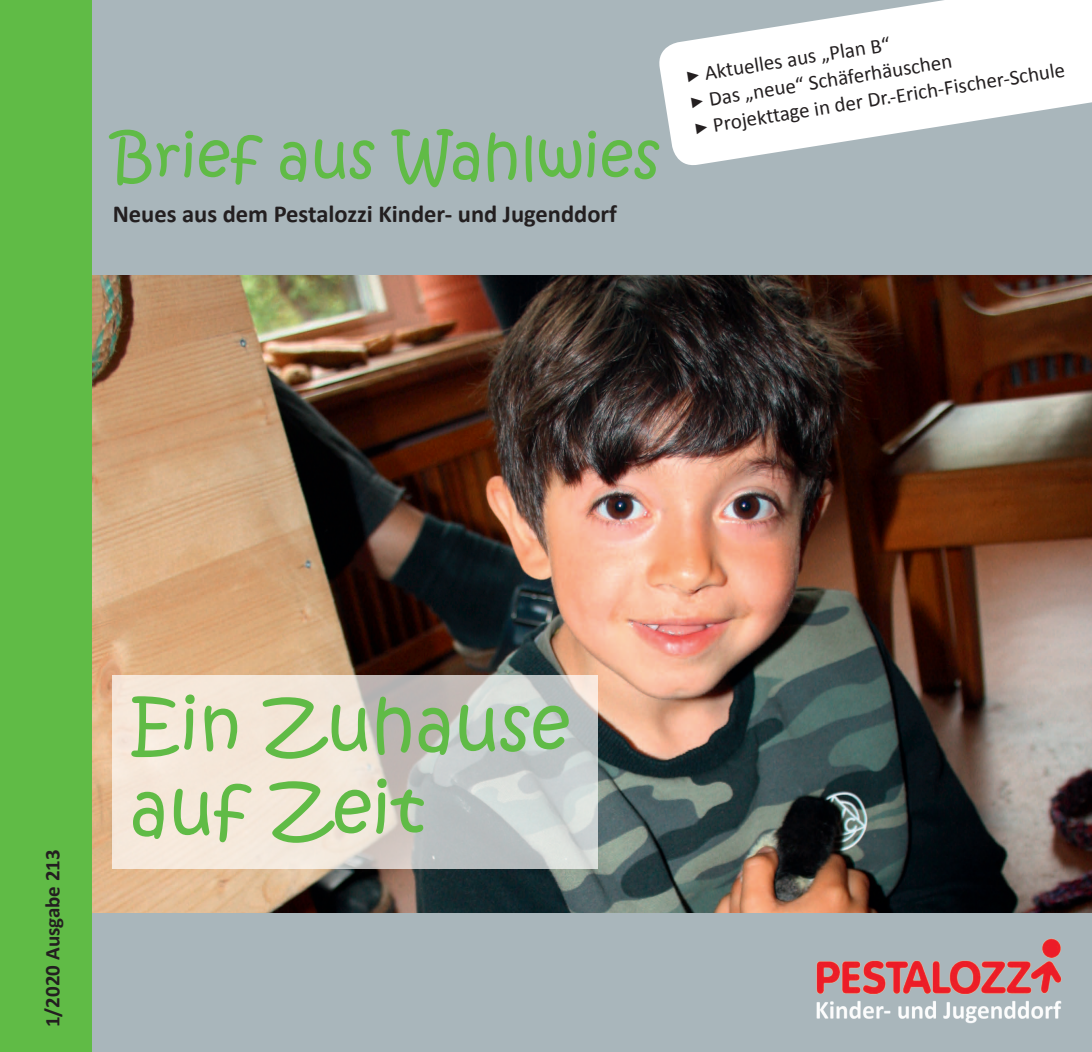
<style>
.page{position:relative;width:1092px;height:1052px;background:#fff}
.page>*{position:absolute;margin:0;border:0;box-sizing:border-box;transform-origin:0 0}
.t1{font:70px/84px "Kristen ITC";color:#60bb46}
.t2{font:59.5px "Kristen ITC";color:#60bb46}
.t3{font:700 24.5px "Calibri";color:#231f20}
.t4{font:21px/26.2px "Calibri";color:#231f20}
.t5{font:700 21px "Calibri";color:#231f20}
.s1{font-family:"Minion Pro";font-size:22.75px}
</style>
<div class="page">
<div style="left:1px;top:0;width:1090px;height:1052px;background:#a9b6bb"></div>
<img style="left:92px;top:275px;width:999px;height:638px">
<div style="left:0;top:0;width:92px;height:1052px;background:#60bb46"></div>
<svg style="left:659px;top:0;width:432px;height:165px;fill:#fff"></svg>
<img style="left:816px;top:938px;width:246px;height:86px">
<svg style="left:113px;top:675px;width:485px;height:193px;background:#dfd9d1"></svg>
<h2 class="t2" style="left:112px;top:117px;width:549px">Brief aus Wahlwies</h2>
<p class="t3" style="left:113px;top:198px;width:505px">Neues aus dem Pestalozzi Kinder- und Jugenddorf</p>
<p class="t4" style="left:684px;top:63px;width:376px;rotate:-9deg"><span class="s1">▶</span> Aktuelles aus „Plan B“<br><span class="s1">▶</span> Das „neue“ Schäferhäuschen<br><span class="s1">▶</span> Projekttage in der Dr.-Erich-Fischer-Schule</p>
<p class="t5" style="left:39px;top:1027px;width:179px;rotate:-90deg">1/2020 Ausgabe 213</p>
<h1 class="t1" style="left:130px;top:684px;width:442px">Ein Zuhause auf Zeit</h1>
</div>
